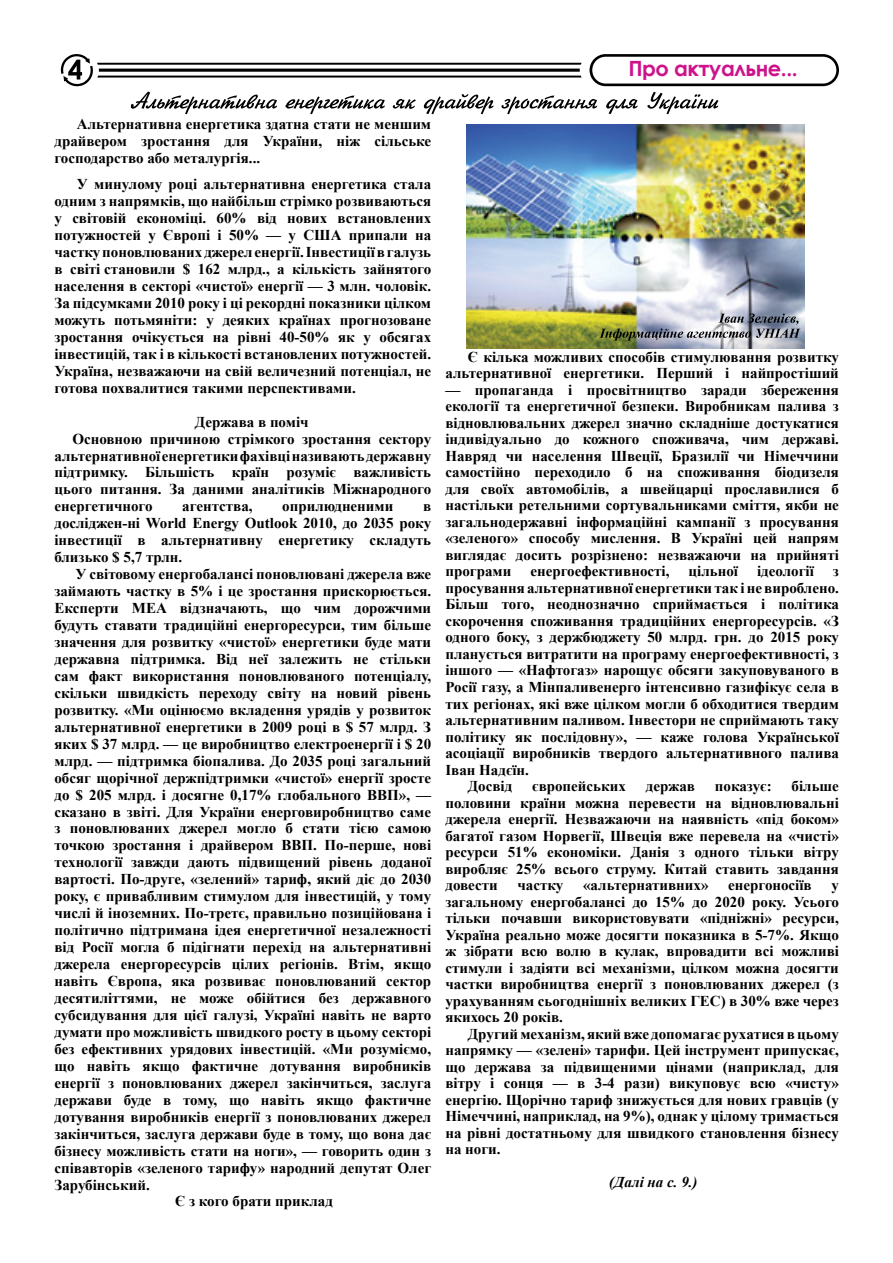
<style>
.page{position:relative;width:893px;height:1263px;background:#fff}
.page>*{position:absolute;margin:0;border:0;box-sizing:border-box;transform-origin:0 0}
.t1{font:700 21px "Century Gothic";letter-spacing:-.02em;color:#ce128c}
.t2{font:700 15px/16.5px "Times New Roman";color:#000;text-align:justify}
.t3{font:italic 700 15px "Times New Roman";color:#000}
</style>
<div class="page">
<img style="left:466px;top:125px;width:338px;height:224px">
<img style="left:599px;top:314px;width:202px;height:27px">
<svg style="left:61px;top:54px;width:778px;height:60px"></svg>
<h1 class="t1" style="left:628px;top:53px;width:171px">Про актуальне...</h1>
<p class="t2" style="left:54px;top:116px;width:378px;line-height:17px;text-indent:22px">Альтернативна енергетика здатна стати не меншим драйвером зростання для України, ніж сільське господарство або металургія...</p>
<p class="t2" style="left:54px;top:175px;width:378px;line-height:17px;text-indent:22px">У минулому році альтернативна енергетика стала одним з напрямків, що найбільш стрімко розвиваються у світовій економіці. 60% від нових встановлених потужностей у Європі і 50% — у США припали на частку поновлюваних джерел енергії. Інвестиції в галузь в світі становили $ 162 млрд., а кількість зайнятого населення в секторі «чистої» енергії — 3 млн. чоловік.<br>За підсумками 2010 року і ці рекордні показники цілком можуть потьмяніти: у деяких країнах прогнозоване зростання очікується на рівні 40-50% як у обсягах інвестицій, так і в кількості встановлених потужностей.<br>Україна, незважаючи на свій величезний потенціал, не готова похвалитися такими перспективами.</p>
<p class="t2" style="left:195px;top:413px;width:115px">Держава в поміч</p>
<p class="t2" style="left:72px;top:430px;width:360px">Основною причиною стрімкого зростання сектору</p>
<p class="t2" style="left:54px;top:447px;width:378px">альтернативної енергетики фахівці називають державну</p>
<p class="t2" style="left:54px;top:464px;width:378px">підтримку. Більшість країн розуміє важливість</p>
<p class="t2" style="left:54px;top:481px;width:378px">цього питання. За даними аналітиків Міжнародного</p>
<p class="t2" style="left:54px;top:498px;width:100px">енергетичного</p>
<p class="t2" style="left:182px;top:498px;width:72px">агентства,</p>
<p class="t2" style="left:282px;top:498px;width:113px">оприлюдненими</p>
<p class="t2" style="left:54px;top:497px;width:378px;line-height:17px;text-indent:369px">в досліджен-ні World Energy Outlook 2010, до 2035 року інвестиції в альтернативну енергетику складуть близько $ 5,7 трлн.</p>
<p class="t2" style="left:75px;top:565px;width:357px">У світовому енергобалансі поновлювані джерела вже</p>
<p class="t2" style="left:54px;top:582px;width:378px">займають частку в 5% і це зростання прискорюється.</p>
<p class="t2" style="left:54px;top:599px;width:378px">Експерти МЕА відзначають, що чим дорожчими</p>
<p class="t2" style="left:54px;top:616px;width:378px">будуть ставати традиційні енергоресурси, тим більше</p>
<p class="t2" style="left:54px;top:633px;width:378px">значення для розвитку «чистої» енергетики буде мати</p>
<p class="t2" style="left:54px;top:650px;width:378px">державна підтримка. Від неї залежить не стільки</p>
<p class="t2" style="left:54px;top:667px;width:378px">сам факт використання поновлюваного потенціалу,</p>
<p class="t2" style="left:54px;top:684px;width:378px">скільки швидкість переходу світу на новий рівень</p>
<p class="t2" style="left:54px;top:701px;width:378px">розвитку. «Ми оцінюємо вкладення урядів у розвиток</p>
<p class="t2" style="left:54px;top:718px;width:378px">альтернативної енергетики в 2009 році в $ 57 млрд. З</p>
<p class="t2" style="left:54px;top:735px;width:378px">яких $ 37 млрд. — це виробництво електроенергії і $ 20</p>
<p class="t2" style="left:54px;top:752px;width:378px">млрд. — підтримка біопалива. До 2035 році загальний</p>
<p class="t2" style="left:54px;top:769px;width:378px">обсяг щорічної держпідтримки «чистої» енергії зросте</p>
<p class="t2" style="left:54px;top:786px;width:378px">до $ 205 млрд. і досягне 0,17% глобального ВВП», —</p>
<p class="t2" style="left:54px;top:803px;width:378px">сказано в звіті. Для України енерговиробництво саме</p>
<p class="t2" style="left:54px;top:820px;width:378px">з поновлюваних джерел могло б стати тією самою</p>
<p class="t2" style="left:54px;top:837px;width:378px">точкою зростання і драйвером ВВП. По-перше, нові</p>
<p class="t2" style="left:54px;top:854px;width:378px">технології завжди дають підвищений рівень доданої</p>
<p class="t2" style="left:54px;top:871px;width:378px">вартості. По-друге, «зелений» тариф, який діє до 2030</p>
<p class="t2" style="left:54px;top:888px;width:378px">року, є привабливим стимулом для інвестицій, у тому</p>
<p class="t2" style="left:54px;top:904px;width:378px">числі й іноземних. По-третє, правильно позиційована і</p>
<p class="t2" style="left:54px;top:921px;width:378px">політично підтримана ідея енергетичної незалежності</p>
<p class="t2" style="left:54px;top:938px;width:378px">від Росії могла б підігнати перехід на альтернативні</p>
<p class="t2" style="left:54px;top:955px;width:378px">джерела енергоресурсів цілих регіонів. Втім, якщо</p>
<p class="t2" style="left:54px;top:972px;width:378px">навіть Європа, яка розвиває поновлюваний сектор</p>
<p class="t2" style="left:54px;top:989px;width:378px">десятиліттями, не може обійтися без державного</p>
<p class="t2" style="left:54px;top:1006px;width:378px">субсидування для цієї галузі, Україні навіть не варто</p>
<p class="t2" style="left:54px;top:1023px;width:378px">думати про можливість швидкого росту в цьому секторі</p>
<p class="t2" style="left:54px;top:1040px;width:378px">без ефективних урядових інвестицій. «Ми розуміємо,</p>
<p class="t2" style="left:54px;top:1057px;width:378px">що навіть якщо фактичне дотування виробників</p>
<p class="t2" style="left:54px;top:1074px;width:378px">енергії з поновлюваних джерел закінчиться, заслуга</p>
<p class="t2" style="left:54px;top:1091px;width:378px">держави буде в тому, що навіть якщо фактичне</p>
<p class="t2" style="left:54px;top:1108px;width:378px">дотування виробників енергії з поновлюваних джерел</p>
<p class="t2" style="left:54px;top:1125px;width:378px">закінчиться, заслуга держави буде в тому, що вона дає</p>
<p class="t2" style="left:54px;top:1142px;width:378px">бізнесу можливість стати на ноги», — говорить один з</p>
<p class="t2" style="left:54px;top:1159px;width:378px">співавторів «зеленого тарифу» народний депутат Олег</p>
<p class="t2" style="left:54px;top:1176px;width:97px">Зарубінський.</p>
<p class="t2" style="left:175px;top:1192px;width:159px">Є з кого брати приклад</p>
<p class="t2" style="left:445px;top:348px;width:395px;text-align:right">Є кілька можливих способів стимулювання розвитку альтернативної енергетики. Перший і найпростіший</p>
<p class="t2" style="left:445px;top:381px;width:395px">— пропаганда і просвітництво заради збереження екології та енергетичної безпеки. Виробникам палива з відновлювальних джерел значно складніше достукатися індивідуально до кожного споживача, чим державі.<br>Навряд чи населення Швеції, Бразилії чи Німеччини самостійно переходило б на споживання біодизеля для своїх автомобілів, а швейцарці прославилися б настільки ретельними сортувальниками сміття, якби не загальнодержавні інформаційні кампанії з просування «зеленого» способу мислення. В Україні цей напрям виглядає досить розрізнено: незважаючи на прийняті програми</p>
<p class="t2" style="left:530px;top:563px;width:140px">енергоефективності,</p>
<p class="t2" style="left:688px;top:563px;width:51px">цільної</p>
<p class="t2" style="left:757px;top:563px;width:58px">ідеології</p>
<p class="t2" style="left:833px;top:563px;width:8px">з</p>
<p class="t2" style="left:445px;top:579px;width:395px">просування альтернативної енергетики так і не вироблено.</p>
<p class="t2" style="left:445px;top:596px;width:395px">Більш того, неоднозначно сприймається і політика</p>
<p class="t2" style="left:445px;top:612px;width:395px">скорочення споживання традиційних енергоресурсів. «З</p>
<p class="t2" style="left:445px;top:629px;width:395px">одного боку, з держбюджету 50 млрд. грн. до 2015 року</p>
<p class="t2" style="left:445px;top:645px;width:395px">планується витратити на програму енергоефективності, з</p>
<p class="t2" style="left:445px;top:662px;width:395px">іншого — «Нафтогаз» нарощує обсяги закуповуваного в</p>
<p class="t2" style="left:445px;top:678px;width:395px">Росії газу, а Мінпаливенерго інтенсивно газифікує села в</p>
<p class="t2" style="left:445px;top:695px;width:395px">тих регіонах, які вже цілком могли б обходитися твердим</p>
<p class="t2" style="left:445px;top:711px;width:395px">альтернативним паливом. Інвестори не сприймають таку</p>
<p class="t2" style="left:445px;top:728px;width:395px">політику як послідовну», — каже голова Української</p>
<p class="t2" style="left:445px;top:744px;width:395px">асоціації виробників твердого альтернативного палива</p>
<p class="t2" style="left:445px;top:761px;width:85px">Іван Надєїн.</p>
<p class="t2" style="left:468px;top:777px;width:46px">Досвід</p>
<p class="t2" style="left:532px;top:777px;width:95px">європейських</p>
<p class="t2" style="left:646px;top:777px;width:51px">держав</p>
<p class="t2" style="left:715px;top:777px;width:58px">показує:</p>
<p class="t2" style="left:445px;top:777px;width:395px;text-indent:346px">більше половини країни можна перевести на відновлювальні джерела енергії. Незважаючи на наявність «під боком» багатої газом Норвегії, Швеція вже перевела на «чисті» ресурси 51% економіки. Данія з одного тільки вітру виробляє 25% всього струму. Китай ставить завдання довести</p>
<p class="t2" style="left:517px;top:876px;width:47px">частку</p>
<p class="t2" style="left:583px;top:876px;width:127px">«альтернативних»</p>
<p class="t2" style="left:728px;top:876px;width:85px">енергоносіїв</p>
<p class="t2" style="left:445px;top:876px;width:395px;text-indent:386px">у загальному енергобалансі до 15% до 2020 року. Усього тільки почавши використовувати «підніжні» ресурси, Україна реально може досягти показника в 5-7%. Якщо ж зібрати всю волю в кулак, впровадити всі можливі стимули і задіяти всі механізми, цілком можна досягти частки виробництва енергії з поновлюваних джерел (з урахуванням сьогоднішніх великих ГЕС) в 30% вже через якихось 20 років.</p>
<p class="t2" style="left:445px;top:1025px;width:395px;text-indent:22px">Другий механізм, який вже допомагає рухатися в цьому напрямку — «зелені» тарифи. Цей інструмент припускає, що держава за підвищеними цінами (наприклад, для вітру і сонця — в 3-4 рази) викуповує всю «чисту» енергію. Щорічно тариф знижується для нових гравців (у Німеччині, наприклад, на 9%), однак у цілому тримається на рівні достатньому для швидкого становлення бізнесу на ноги.</p>
<p class="t3" style="left:609px;top:1171px;width:90px">(Далі на с. 9.)</p>
</div>
